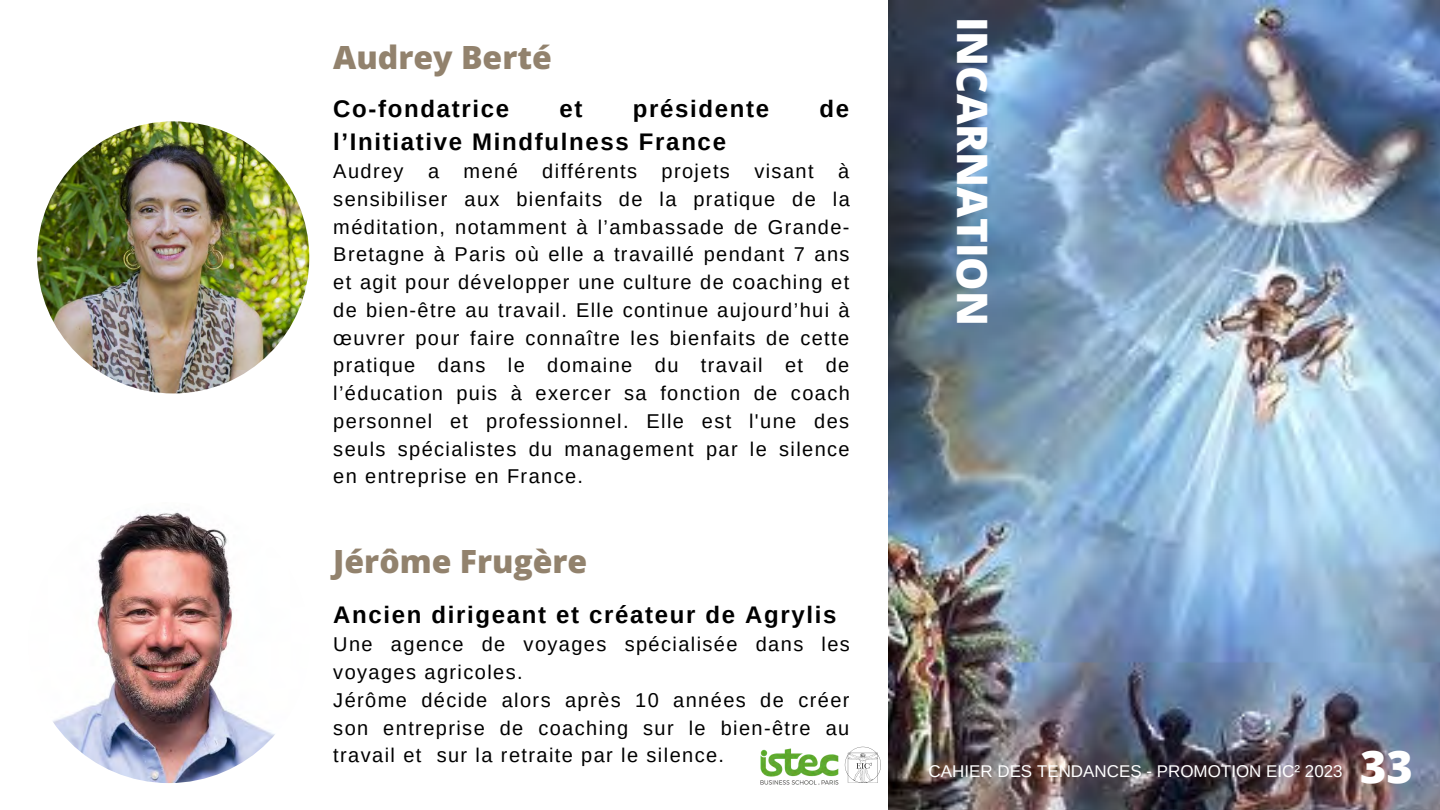
<style>
.page{position:relative;width:1440px;height:810px;background:#fff}
.page>*{position:absolute;margin:0;border:0;box-sizing:border-box;transform-origin:0 0}
.t1{font:800 45px "Open Sans";color:#fff}
.t2{font:800 42px "Open Sans";color:#fff}
.t3{font:800 32px "Open Sans";color:#92826d}
.t4{font:700 24px "Arimo";letter-spacing:.07em;color:#000}
.t5{font:20px/27.8px "Arimo";letter-spacing:.07em;color:#000;text-align:justify}
.t6{font:17px "Arimo";color:#fff}
</style>
<div class="page">
<img style="left:28px;top:502px;width:281px;height:281px;border-radius:50%">
<img style="left:37px;top:121px;width:272px;height:272px;border-radius:50%">
<img style="left:889px;top:0;width:551px;height:810px">
<img style="left:760px;top:748px;width:79px;height:37px">
<img style="left:845px;top:747px;width:36px;height:36px">
<h3 class="t3" style="left:333px;top:35px;width:220px">Audrey Berté</h3>
<p class="t4" style="left:333px;top:95px;width:178px">Co-fondatrice</p>
<p class="t4" style="left:560px;top:95px;width:25px">et</p>
<p class="t4" style="left:633px;top:95px;width:138px">présidente</p>
<p class="t4" style="left:820px;top:95px;width:31px">de</p>
<p class="t4" style="left:333px;top:128px;width:394px">l’Initiative Mindfulness France</p>
<p class="t5" style="left:333px;top:157px;width:518px">Audrey a mené différents projets visant à sensibiliser aux bienfaits de la pratique de la méditation, notamment à l’ambassade de Grande-Bretagne à Paris où elle a travaillé pendant 7 ans et agit pour développer une culture de coaching et de bien-être au travail. Elle continue aujourd’hui à œuvrer pour faire connaître les bienfaits de cette pratique dans le domaine du travail et de l’éducation puis à exercer sa fonction de coach personnel et professionnel. Elle est l'une des seuls spécialistes du management par le silence en entreprise en France.</p>
<h3 class="t3" style="left:333px;top:539px;width:256px">Jérôme Frugère</h3>
<p class="t4" style="left:333px;top:601px;width:505px">Ancien dirigeant et créateur de Agrylis</p>
<p class="t5" style="left:333px;top:630px;width:518px;text-align:left">Une agence de voyages spécialisée dans les voyages agricoles.<br>Jérôme décide alors après 10 années de créer son entreprise de coaching sur le bien-être au travail et sur la retraite par le silence.</p>
<h2 class="t2" style="left:1002px;top:17px;width:310px;rotate:90deg">INCARNATION</h2>
<p class="t6" style="left:929px;top:761px;width:416px">CAHIER DES TENDANCES - PROMOTION EIC² 2023</p>
<h1 class="t1" style="left:1360px;top:735px;width:54px">33</h1>
</div>
